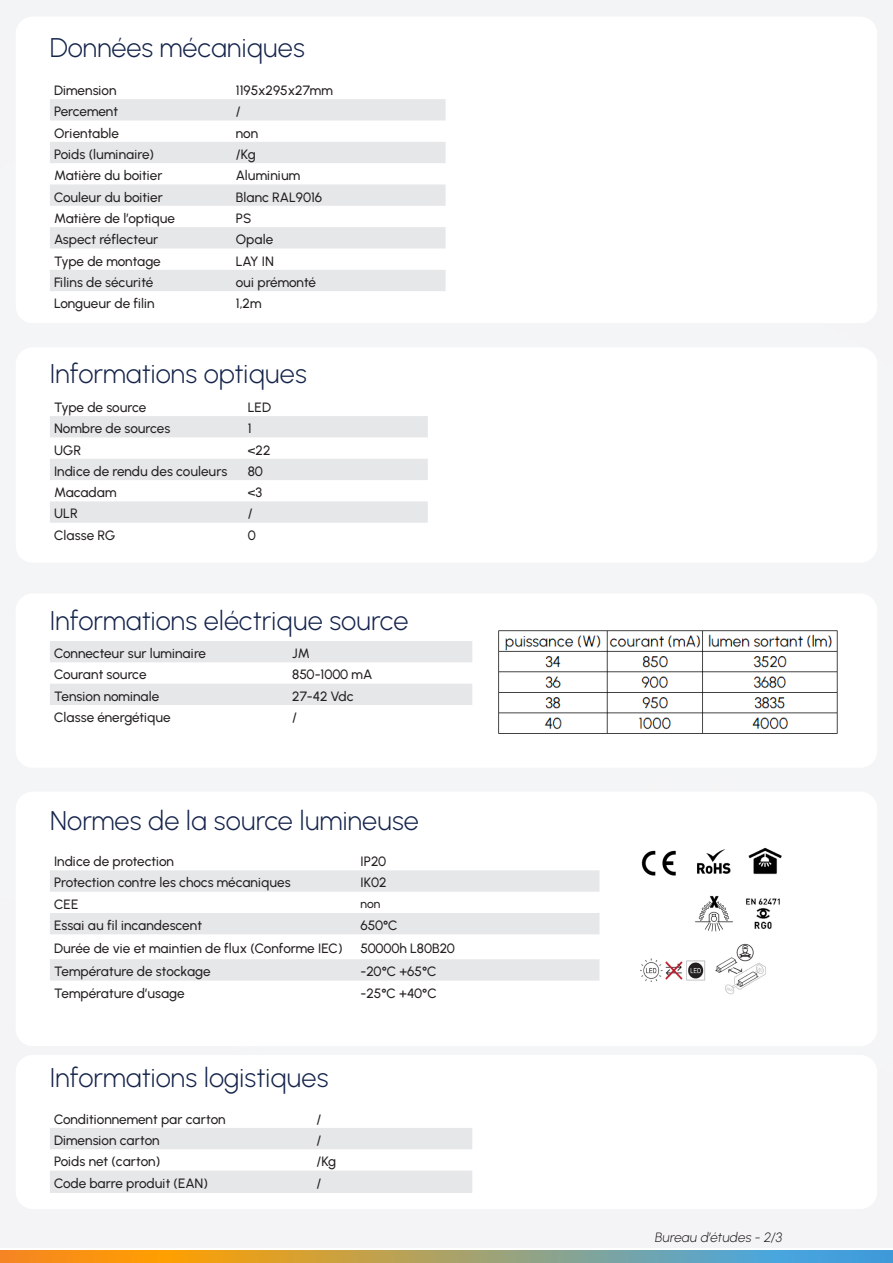
<style>
.page{position:relative;width:893px;height:1263px;background:#fff}
.page>*{position:absolute;margin:0;border:0;box-sizing:border-box;transform-origin:0 0}
.t1{font:300 27px "Urbanist";color:#15244b}
.Texte_courant{font:500 13.5px "Urbanist";letter-spacing:-.005em;color:#231f20}
.Texte_courant-2{font:italic 300 13.5px "Urbanist";color:#231f20}
.Texte_courant-3{font:500 12px "Urbanist";color:#231f20}
</style>
<div class="page">
<svg style="left:0;top:1251px;width:893px;height:12px;background:#a79e6c"></svg>
<svg style="left:50px;top:99px;width:396px;height:192px;fill:#e6e7e9"></svg>
<svg style="left:50px;top:1128px;width:422px;height:65px"></svg>
<svg style="left:50px;top:870px;width:549px;height:110px;fill:#e6e7e9"></svg>
<img style="left:695px;top:895px;width:85px;height:37px">
<img style="left:697px;top:849px;width:34px;height:25px">
<img style="left:641px;top:850px;width:35px;height:26px">
<img style="left:641px;top:959px;width:64px;height:22px">
<img style="left:715px;top:944px;width:51px;height:51px">
<img style="left:748px;top:847px;width:34px;height:28px">
<svg style="left:50px;top:416px;width:378px;height:107px"></svg>
<svg style="left:50px;top:641px;width:422px;height:64px"></svg>
<img style="left:498px;top:630px;width:340px;height:104px">
<p class="t1" style="left:50px;top:31px;width:256px">Données mécaniques</p>
<p class="Texte_courant" style="left:54px;top:82px;width:64px">Dimension</p>
<p class="Texte_courant" style="left:236px;top:82px;width:99px">1195x295x27mm</p>
<p class="Texte_courant" style="left:54px;top:103px;width:65px">Percement</p>
<p class="Texte_courant" style="left:236px;top:103px;width:6px">/</p>
<p class="Texte_courant" style="left:54px;top:125px;width:66px">Orientable</p>
<p class="Texte_courant" style="left:236px;top:125px;width:24px">non</p>
<p class="Texte_courant" style="left:54px;top:146px;width:101px">Poids (luminaire)</p>
<p class="Texte_courant" style="left:236px;top:146px;width:21px">/Kg</p>
<p class="Texte_courant" style="left:54px;top:167px;width:110px">Matière du boitier</p>
<p class="Texte_courant" style="left:236px;top:167px;width:66px">Aluminium</p>
<p class="Texte_courant" style="left:54px;top:189px;width:110px">Couleur du boitier</p>
<p class="Texte_courant" style="left:236px;top:189px;width:88px">Blanc RAL9016</p>
<p class="Texte_courant" style="left:54px;top:210px;width:122px">Matière de l’optique</p>
<p class="Texte_courant" style="left:236px;top:210px;width:17px">PS</p>
<p class="Texte_courant" style="left:54px;top:231px;width:106px">Aspect réflecteur</p>
<p class="Texte_courant" style="left:236px;top:231px;width:39px">Opale</p>
<p class="Texte_courant" style="left:54px;top:253px;width:108px">Type de montage</p>
<p class="Texte_courant" style="left:236px;top:253px;width:40px">LAY IN</p>
<p class="Texte_courant" style="left:54px;top:274px;width:101px">Filins de sécurité</p>
<p class="Texte_courant" style="left:236px;top:274px;width:82px">oui prémonté</p>
<p class="Texte_courant" style="left:54px;top:295px;width:102px">Longueur de filin</p>
<p class="Texte_courant" style="left:236px;top:295px;width:27px">1,2m</p>
<p class="t1" style="left:50px;top:358px;width:258px">Informations optiques</p>
<p class="Texte_courant" style="left:54px;top:399px;width:94px">Type de source</p>
<p class="Texte_courant" style="left:248px;top:399px;width:25px">LED</p>
<p class="Texte_courant" style="left:54px;top:420px;width:118px">Nombre de sources</p>
<p class="Texte_courant" style="left:248px;top:420px;width:5px">1</p>
<p class="Texte_courant" style="left:54px;top:442px;width:29px">UGR</p>
<p class="Texte_courant" style="left:248px;top:442px;width:24px">&lt;22</p>
<p class="Texte_courant" style="left:54px;top:463px;width:175px">Indice de rendu des couleurs</p>
<p class="Texte_courant" style="left:248px;top:463px;width:17px">80</p>
<p class="Texte_courant" style="left:54px;top:484px;width:64px">Macadam</p>
<p class="Texte_courant" style="left:248px;top:484px;width:16px">&lt;3</p>
<p class="Texte_courant" style="left:54px;top:506px;width:25px">ULR</p>
<p class="Texte_courant" style="left:248px;top:506px;width:6px">/</p>
<p class="Texte_courant" style="left:54px;top:527px;width:62px">Classe RG</p>
<p class="Texte_courant" style="left:248px;top:527px;width:10px">0</p>
<p class="t1" style="left:50px;top:604px;width:360px">Informations eléctrique source</p>
<p class="Texte_courant" style="left:54px;top:645px;width:153px">Connecteur sur luminaire</p>
<p class="Texte_courant" style="left:292px;top:645px;width:19px">JM</p>
<p class="Texte_courant" style="left:54px;top:667px;width:94px">Courant source</p>
<p class="Texte_courant" style="left:292px;top:667px;width:82px">850-1000 mA</p>
<p class="Texte_courant" style="left:54px;top:688px;width:107px">Tension nominale</p>
<p class="Texte_courant" style="left:292px;top:688px;width:63px">27-42 Vdc</p>
<p class="Texte_courant" style="left:54px;top:709px;width:118px">Classe énergétique</p>
<p class="Texte_courant" style="left:292px;top:709px;width:6px">/</p>
<p class="t1" style="left:50px;top:804px;width:371px">Normes de la source lumineuse</p>
<p class="Texte_courant" style="left:54px;top:853px;width:122px">Indice de protection</p>
<p class="Texte_courant" style="left:361px;top:853px;width:27px">IP20</p>
<p class="Texte_courant" style="left:54px;top:874px;width:238px">Protection contre les chocs mécaniques</p>
<p class="Texte_courant" style="left:361px;top:874px;width:28px">IK02</p>
<p class="Texte_courant" style="left:54px;top:896px;width:26px">CEE</p>
<p class="Texte_courant-3" style="left:361px;top:897px;width:21px">non</p>
<p class="Texte_courant" style="left:54px;top:917px;width:149px">Essai au fil incandescent</p>
<p class="Texte_courant" style="left:361px;top:917px;width:39px">650°C</p>
<p class="Texte_courant" style="left:54px;top:940px;width:290px">Durée de vie et maintien de flux (Conforme IEC)</p>
<p class="Texte_courant" style="left:361px;top:940px;width:96px">50000h L80B20</p>
<p class="Texte_courant" style="left:54px;top:963px;width:158px">Température de stockage</p>
<p class="Texte_courant" style="left:361px;top:963px;width:78px">-20°C +65°C</p>
<p class="Texte_courant" style="left:54px;top:985px;width:132px">Température d’usage</p>
<p class="Texte_courant" style="left:361px;top:985px;width:78px">-25°C +40°C</p>
<p class="t1" style="left:50px;top:1062px;width:280px">Informations logistiques</p>
<p class="Texte_courant" style="left:54px;top:1111px;width:173px">Conditionnement par carton</p>
<p class="Texte_courant" style="left:316px;top:1111px;width:6px">/</p>
<p class="Texte_courant" style="left:54px;top:1132px;width:107px">Dimension carton</p>
<p class="Texte_courant" style="left:316px;top:1132px;width:6px">/</p>
<p class="Texte_courant" style="left:54px;top:1153px;width:108px">Poids net (carton)</p>
<p class="Texte_courant" style="left:316px;top:1153px;width:21px">/Kg</p>
<p class="Texte_courant" style="left:54px;top:1175px;width:155px">Code barre produit (EAN)</p>
<p class="Texte_courant" style="left:316px;top:1175px;width:6px">/</p>
<p class="Texte_courant-2" style="left:656px;top:1229px;width:129px">Bureau d’études - 2/3</p>
</div>
